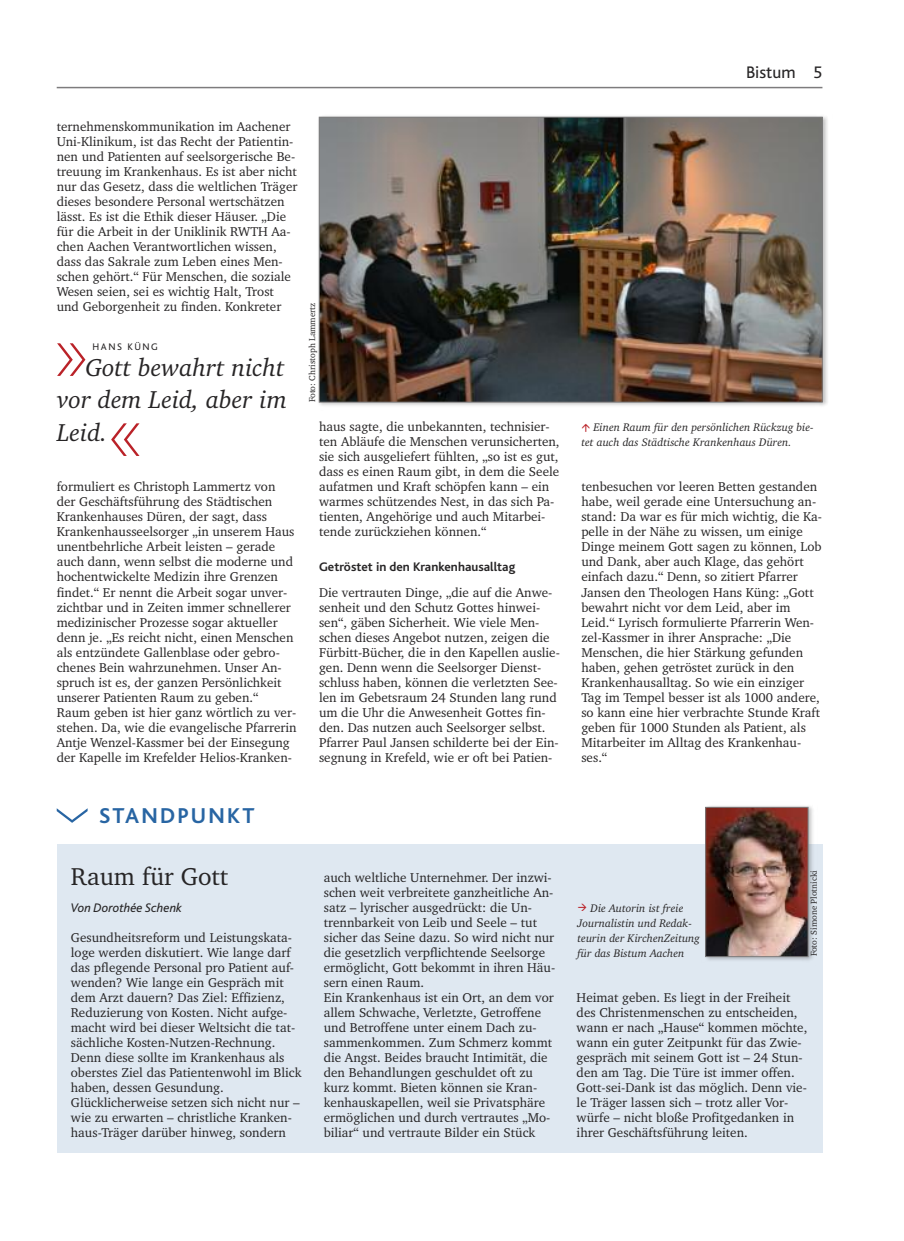
<style>
.page{position:relative;width:904px;height:1241px;background:#fff}
.page>*{position:absolute;margin:0;border:0;box-sizing:border-box;transform-origin:0 0}
.t1{font:italic 25px/32.5px "Charter BT";color:#272526;text-align:justify}
.t2{font:25px "Charter BT";color:#272526}
.t3{font:700 22.5px "Bliss";letter-spacing:.1em;color:#2865a3}
.t4{font:17.5px "Bliss";color:#272526}
.t5{font:13.12px/15px "Charter BT";color:#272526}
.t6{font:700 13px "Bliss";color:#272526}
.t7{font:italic 13px "Bliss";color:#272526}
.t8{font:italic 11.25px/15px "Charter BT";color:#272526}
.t9{font:10px "Bliss";letter-spacing:.15em;color:#272526}
.t10{font:8.75px "Charter BT";color:#272526}
.s1{color:#ba2228}
</style>
<div class="page">
<hr style="left:57px;top:87px;width:765px;height:1px;background:#7d7c7d">
<div style="left:57px;top:843px;width:765px;height:309px;background:#dfe8f1"></div>
<svg style="left:57px;top:808px;width:31px;height:14px"></svg>
<img style="left:701px;top:806px;width:116px;height:155px">
<img style="left:707px;top:809px;width:99px;height:145px">
<div style="left:705px;top:807px;width:103px;height:149px;border:1px solid #7d7c7d"></div>
<img style="left:318px;top:116px;width:510px;height:290px">
<img style="left:321px;top:119px;width:499px;height:281px">
<div style="left:319px;top:117px;width:503px;height:285px;border:1px solid #7d7c7d"></div>
<svg style="left:57px;top:343px;width:28px;height:33px"></svg>
<svg style="left:111px;top:423px;width:28px;height:33px"></svg>
<p class="t5" style="left:57px;top:120px;width:242px">ternehmenskommunikation im Aachener Uni-Klinikum, ist das Recht der Patientin&shy;nen und Patienten auf seelsorgerische Be&shy;treuung im Krankenhaus. Es ist aber nicht nur das Gesetz, dass die weltlichen Träger dieses besondere Personal wertschätzen lässt. Es ist die Ethik dieser Häuser. „Die für die Arbeit in der Uniklinik RWTH Aa&shy;chen Aachen Verantwortlichen wissen, dass das Sakrale zum Leben eines Men&shy;schen gehört.“ Für Menschen, die soziale Wesen seien, sei es wichtig Halt, Trost und Geborgenheit zu finden. Konkreter</p>
<p class="t9" style="left:93px;top:342px;width:67px">HANS KÜNG</p>
<h1 class="t1" style="left:57px;top:353px;width:231px;text-indent:28px">Gott bewahrt nicht vor dem Leid, aber im Leid.</h1>
<p class="t5" style="left:57px;top:480px;width:241px">formuliert es Christoph Lammertz von der Geschäftsführung des Städtischen Krankenhauses Düren, der sagt, dass Krankenhausseelsorger „in unserem Haus unentbehrliche Arbeit leisten – gerade auch dann, wenn selbst die moderne und hochentwickelte Medizin ihre Grenzen findet.“ Er nennt die Arbeit sogar unver&shy;zichtbar und in Zeiten immer schnellerer medizinischer Prozesse sogar aktueller denn je. „Es reicht nicht, einen Menschen als entzündete Gallenblase oder gebro&shy;chenes Bein wahrzunehmen. Unser An&shy;spruch ist es, der ganzen Persönlichkeit unserer Patienten Raum zu geben.“<br>Raum geben ist hier ganz wörtlich zu ver&shy;stehen. Da, wie die evangelische Pfarrerin Antje Wenzel-Kassmer bei der Einsegung der Kapelle im Krefelder Helios-Kranken-</p>
<p class="t10" style="left:309px;top:402px;width:101px;rotate:-90deg">Foto: Christoph Lammertz</p>
<p class="t5" style="left:319px;top:420px;width:242px">haus sagte, die unbekannten, technisier&shy;ten Abläufe die Menschen verunsicherten, sie sich ausgeliefert fühlten, „so ist es gut, dass es einen Raum gibt, in dem die Seele aufatmen und Kraft schöpfen kann – ein warmes schützendes Nest, in das sich Pa&shy;tienten, Angehörige und auch Mitarbei&shy;tende zurückziehen können.“</p>
<p class="t6" style="left:319px;top:561px;width:198px">Getröstet in den Krankenhausalltag</p>
<p class="t5" style="left:319px;top:585px;width:242px">Die vertrauten Dinge, „die auf die Anwe&shy;senheit und den Schutz Gottes hinwei&shy;sen“, gäben Sicherheit. Wie viele Men&shy;schen dieses Angebot nutzen, zeigen die Fürbitt-Bücher, die in den Kapellen auslie&shy;gen. Denn wenn die Seelsorger Dienst&shy;schluss haben, können die verletzten See&shy;len im Gebetsraum 24 Stunden lang rund um die Uhr die Anwesenheit Gottes fin&shy;den. Das nutzen auch Seelsorger selbst.<br>Pfarrer Paul Jansen schilderte bei der Ein&shy;segnung in Krefeld, wie er oft bei Patien-</p>
<h3 class="t4" style="left:746px;top:65px;width:78px">Bistum 5</h3>
<p class="t8" style="left:581px;top:421px;width:234px"><span class="s1">•</span> Einen Raum für den persönlichen Rückzug bie&shy;tet auch das Städtische Krankenhaus Düren.</p>
<p class="t5" style="left:581px;top:480px;width:242px">tenbesuchen vor leeren Betten gestanden habe, weil gerade eine Untersuchung an&shy;stand: Da war es für mich wichtig, die Ka&shy;pelle in der Nähe zu wissen, um einige Dinge meinem Gott sagen zu können, Lob und Dank, aber auch Klage, das gehört einfach dazu.“ Denn, so zitiert Pfarrer Jansen den Theologen Hans Küng: „Gott bewahrt nicht vor dem Leid, aber im Leid.“ Lyrisch formulierte Pfarrerin Wen&shy;zel-Kassmer in ihrer Ansprache: „Die Menschen, die hier Stärkung gefunden haben, gehen getröstet zurück in den Krankenhausalltag. So wie ein einziger Tag im Tempel besser ist als 1000 andere, so kann eine hier verbrachte Stunde Kraft geben für 1000 Stunden als Patient, als Mitarbeiter im Alltag des Krankenhau&shy;ses.“</p>
<h2 class="t3" style="left:99px;top:807px;width:157px">STANDPUNKT</h2>
<h1 class="t2" style="left:71px;top:866px;width:159px">Raum für Gott</h1>
<p class="t7" style="left:71px;top:902px;width:113px">Von Dorothée Schenk</p>
<p class="t5" style="left:71px;top:930px;width:232px">Gesundheitsreform und Leistungskata&shy;loge werden diskutiert. Wie lange darf das pflegende Personal pro Patient auf&shy;wenden? Wie lange ein Gespräch mit dem Arzt dauern? Das Ziel: Effizienz, Reduzierung von Kosten. Nicht aufge&shy;macht wird bei dieser Weltsicht die tat&shy;sächliche Kosten-Nutzen-Rechnung.<br>Denn diese sollte im Krankenhaus als oberstes Ziel das Patientenwohl im Blick haben, dessen Gesundung.<br>Glücklicherweise setzen sich nicht nur – wie zu erwarten – christliche Kranken&shy;haus-Träger darüber hinweg, sondern</p>
<p class="t5" style="left:324px;top:870px;width:233px">auch weltliche Unternehmer. Der inzwi&shy;schen weit verbreitete ganzheitliche An&shy;satz – lyrischer ausgedrückt: die Un&shy;trennbarkeit von Leib und Seele – tut sicher das Seine dazu. So wird nicht nur die gesetzlich verpflichtende Seelsorge ermöglicht, Gott bekommt in ihren Häu&shy;sern einen Raum.<br>Ein Krankenhaus ist ein Ort, an dem vor allem Schwache, Verletzte, Getroffene und Betroffene unter einem Dach zu&shy;sammenkommen. Zum Schmerz kommt die Angst. Beides braucht Intimität, die den Behandlungen geschuldet oft zu kurz kommt. Bieten können sie Kran&shy;kenhauskapellen, weil sie Privatsphäre ermöglichen und durch vertrautes „Mo&shy;biliar“ und vertraute Bilder ein Stück</p>
<p class="t8" style="left:577px;top:901px;width:124px;text-indent:13px">Die Autorin ist freie<br>Journalistin und Redak&shy;teurin der KirchenZeitung für das Bistum Aachen</p>
<p class="t10" style="left:810px;top:956px;width:88px;rotate:-90deg">Foto: Simone Plotnicki</p>
<p class="t5" style="left:576px;top:990px;width:232px">Heimat geben. Es liegt in der Freiheit des Christenmenschen zu entscheiden, wann er nach „Hause“ kommen möchte, wann ein guter Zeitpunkt für das Zwie&shy;gespräch mit seinem Gott ist – 24 Stun&shy;den am Tag. Die Türe ist immer offen.<br>Gott-sei-Dank ist das möglich. Denn vie&shy;le Träger lassen sich – trotz aller Vor&shy;würfe – nicht bloße Profitgedanken in ihrer Geschäftsführung leiten.</p>
</div>
